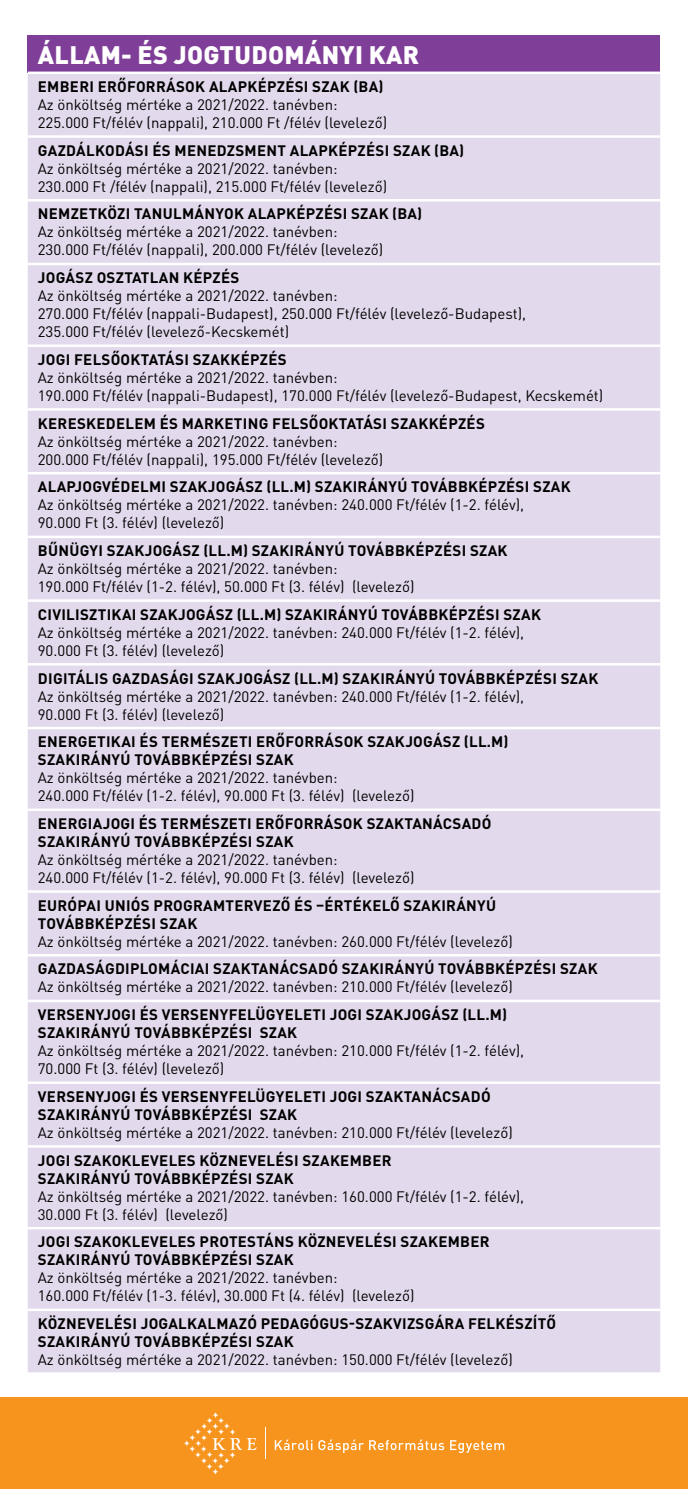
<style>
.page{position:relative;width:688px;height:1489px;background:#fff}
.page>*{position:absolute;margin:0;border:0;box-sizing:border-box;transform-origin:0 0}
.t1{font:900 25px "DINCE";letter-spacing:.015em;color:#fff}
.t2{font:15px/18px "DIN Pro";color:#000}
.t3{font:700 15px/18px "DIN Pro";letter-spacing:.02em;color:#000}
</style>
<div class="page">
<div style="left:0;top:1397px;width:687px;height:91px;background:#f7941e"></div>
<div style="left:28px;top:35px;width:632px;height:38px;background:#7f3f98"></div>
<div style="left:28px;top:74px;width:632px;height:1298px;background:#e2d9ec"></div>
<hr style="left:28px;top:72px;width:632px;height:2px;background:#fff">
<hr style="left:28px;top:135px;width:632px;height:3px;background:#fff">
<hr style="left:28px;top:199px;width:632px;height:2px;background:#fff">
<hr style="left:28px;top:263px;width:632px;height:2px;background:#fff">
<hr style="left:28px;top:344px;width:632px;height:3px;background:#fff">
<hr style="left:28px;top:408px;width:632px;height:2px;background:#fff">
<hr style="left:28px;top:472px;width:632px;height:2px;background:#fff">
<hr style="left:28px;top:535px;width:632px;height:3px;background:#fff">
<hr style="left:28px;top:599px;width:632px;height:3px;background:#fff">
<hr style="left:28px;top:663px;width:632px;height:2px;background:#fff">
<hr style="left:28px;top:726px;width:632px;height:3px;background:#fff">
<hr style="left:28px;top:808px;width:632px;height:3px;background:#fff">
<hr style="left:28px;top:890px;width:632px;height:2px;background:#fff">
<hr style="left:28px;top:953px;width:632px;height:3px;background:#fff">
<hr style="left:28px;top:999px;width:632px;height:3px;background:#fff">
<hr style="left:28px;top:1081px;width:632px;height:2px;background:#fff">
<hr style="left:28px;top:1145px;width:632px;height:2px;background:#fff">
<hr style="left:28px;top:1226px;width:632px;height:3px;background:#fff">
<hr style="left:28px;top:1308px;width:632px;height:2px;background:#fff">
<svg style="left:184px;top:1412px;width:72px;height:62px"></svg>
<svg style="left:275px;top:1439px;width:37px;height:10px"></svg>
<svg style="left:318px;top:1439px;width:126px;height:13px"></svg>
<svg style="left:450px;top:1440px;width:54px;height:12px"></svg>
<hr style="left:265px;top:1427px;width:1px;height:31px;background:#fff">
<h1 class="t1" style="left:38px;top:38px;width:382px">ÁLLAM- ÉS JOGTUDOMÁNYI KAR</h1>
<p class="t3" style="left:38px;top:76px;width:347px">EMBERI ERŐFORRÁSOK ALAPKÉPZÉSI SZAK (BA)</p>
<p class="t2" style="left:38px;top:94px;width:351px">Az önköltség mértéke a 2021/2022. tanévben:<br>225.000 Ft/félév (nappali), 210.000 Ft /félév (levelező)</p>
<p class="t3" style="left:38px;top:139px;width:427px">GAZDÁLKODÁSI ÉS MENEDZSMENT ALAPKÉPZÉSI SZAK (BA)</p>
<p class="t2" style="left:38px;top:158px;width:351px">Az önköltség mértéke a 2021/2022. tanévben:<br>230.000 Ft /félév (nappali), 215.000 Ft/félév (levelező)</p>
<p class="t3" style="left:38px;top:203px;width:386px">NEMZETKÖZI TANULMÁNYOK ALAPKÉPZÉSI SZAK (BA)</p>
<p class="t2" style="left:38px;top:221px;width:347px">Az önköltség mértéke a 2021/2022. tanévben:<br>230.000 Ft/félév (nappali), 200.000 Ft/félév (levelező)</p>
<p class="t3" style="left:38px;top:267px;width:203px">JOGÁSZ OSZTATLAN KÉPZÉS</p>
<p class="t2" style="left:38px;top:285px;width:489px">Az önköltség mértéke a 2021/2022. tanévben:<br>270.000 Ft/félév (nappali-Budapest), 250.000 Ft/félév (levelező-Budapest),<br>235.000 Ft/félév (levelező-Kecskemét)</p>
<p class="t3" style="left:38px;top:349px;width:250px">JOGI FELSŐOKTATÁSI SZAKKÉPZÉS</p>
<p class="t2" style="left:38px;top:367px;width:567px">Az önköltség mértéke a 2021/2022. tanévben:<br>190.000 Ft/félév (nappali-Budapest), 170.000 Ft/félév (levelező-Budapest, Kecskemét)</p>
<p class="t3" style="left:38px;top:412px;width:448px">KERESKEDELEM ÉS MARKETING FELSŐOKTATÁSI SZAKKÉPZÉS</p>
<p class="t2" style="left:38px;top:431px;width:347px">Az önköltség mértéke a 2021/2022. tanévben:<br>200.000 Ft/félév (nappali), 195.000 Ft/félév (levelező)</p>
<p class="t3" style="left:38px;top:476px;width:534px">ALAPJOGVÉDELMI SZAKJOGÁSZ (LL.M) SZAKIRÁNYÚ TOVÁBBKÉPZÉSI SZAK</p>
<p class="t2" style="left:38px;top:494px;width:488px">Az önköltség mértéke a 2021/2022. tanévben: 240.000 Ft/félév (1-2. félév),<br>90.000 Ft (3. félév) (levelező)</p>
<p class="t3" style="left:38px;top:540px;width:471px">BŰNÜGYI SZAKJOGÁSZ (LL.M) SZAKIRÁNYÚ TOVÁBBKÉPZÉSI SZAK</p>
<p class="t2" style="left:38px;top:558px;width:378px">Az önköltség mértéke a 2021/2022. tanévben:<br>190.000 Ft/félév (1-2. félév), 50.000 Ft (3. félév) (levelező)</p>
<p class="t3" style="left:38px;top:603px;width:504px">CIVILISZTIKAI SZAKJOGÁSZ (LL.M) SZAKIRÁNYÚ TOVÁBBKÉPZÉSI SZAK</p>
<p class="t2" style="left:38px;top:622px;width:488px">Az önköltség mértéke a 2021/2022. tanévben: 240.000 Ft/félév (1-2. félév),<br>90.000 Ft (3. félév) (levelező)</p>
<p class="t3" style="left:38px;top:667px;width:561px">DIGITÁLIS GAZDASÁGI SZAKJOGÁSZ (LL.M) SZAKIRÁNYÚ TOVÁBBKÉPZÉSI SZAK</p>
<p class="t2" style="left:38px;top:685px;width:488px">Az önköltség mértéke a 2021/2022. tanévben: 240.000 Ft/félév (1-2. félév),<br>90.000 Ft (3. félév) (levelező)</p>
<p class="t3" style="left:38px;top:731px;width:472px">ENERGETIKAI ÉS TERMÉSZETI ERŐFORRÁSOK SZAKJOGÁSZ (LL.M)<br>SZAKIRÁNYÚ TOVÁBBKÉPZÉSI SZAK</p>
<p class="t2" style="left:38px;top:767px;width:378px">Az önköltség mértéke a 2021/2022. tanévben:<br>240.000 Ft/félév (1-2. félév), 90.000 Ft (3. félév) (levelező)</p>
<p class="t3" style="left:38px;top:812px;width:455px">ENERGIAJOGI ÉS TERMÉSZETI ERŐFORRÁSOK SZAKTANÁCSADÓ<br>SZAKIRÁNYÚ TOVÁBBKÉPZÉSI SZAK</p>
<p class="t2" style="left:38px;top:849px;width:378px">Az önköltség mértéke a 2021/2022. tanévben:<br>240.000 Ft/félév (1-2. félév), 90.000 Ft (3. félév) (levelező)</p>
<p class="t3" style="left:38px;top:894px;width:459px">EURÓPAI UNIÓS PROGRAMTERVEZŐ ÉS –ÉRTÉKELŐ SZAKIRÁNYÚ<br>TOVÁBBKÉPZÉSI SZAK</p>
<p class="t2" style="left:38px;top:930px;width:476px">Az önköltség mértéke a 2021/2022. tanévben: 260.000 Ft/félév (levelező)</p>
<p class="t3" style="left:38px;top:958px;width:561px">GAZDASÁGDIPLOMÁCIAI SZAKTANÁCSADÓ SZAKIRÁNYÚ TOVÁBBKÉPZÉSI SZAK</p>
<p class="t2" style="left:38px;top:976px;width:476px">Az önköltség mértéke a 2021/2022. tanévben: 210.000 Ft/félév (levelező)</p>
<p class="t3" style="left:38px;top:1003px;width:470px">VERSENYJOGI ÉS VERSENYFELÜGYELETI JOGI SZAKJOGÁSZ (LL.M)<br>SZAKIRÁNYÚ TOVÁBBKÉPZÉSI SZAK</p>
<p class="t2" style="left:38px;top:1040px;width:488px">Az önköltség mértéke a 2021/2022. tanévben: 210.000 Ft/félév (1-2. félév),<br>70.000 Ft (3. félév) (levelező)</p>
<p class="t3" style="left:38px;top:1085px;width:454px">VERSENYJOGI ÉS VERSENYFELÜGYELETI JOGI SZAKTANÁCSADÓ<br>SZAKIRÁNYÚ TOVÁBBKÉPZÉSI SZAK</p>
<p class="t2" style="left:38px;top:1121px;width:476px">Az önköltség mértéke a 2021/2022. tanévben: 210.000 Ft/félév (levelező)</p>
<p class="t3" style="left:38px;top:1149px;width:355px">JOGI SZAKOKLEVELES KÖZNEVELÉSI SZAKEMBER<br>SZAKIRÁNYÚ TOVÁBBKÉPZÉSI SZAK</p>
<p class="t2" style="left:38px;top:1185px;width:488px">Az önköltség mértéke a 2021/2022. tanévben: 160.000 Ft/félév (1-2. félév),<br>30.000 Ft (3. félév) (levelező)</p>
<p class="t3" style="left:38px;top:1230px;width:453px">JOGI SZAKOKLEVELES PROTESTÁNS KÖZNEVELÉSI SZAKEMBER<br>SZAKIRÁNYÚ TOVÁBBKÉPZÉSI SZAK</p>
<p class="t2" style="left:38px;top:1267px;width:378px">Az önköltség mértéke a 2021/2022. tanévben:<br>160.000 Ft/félév (1-3. félév), 30.000 Ft (4. félév) (levelező)</p>
<p class="t3" style="left:38px;top:1312px;width:519px">KÖZNEVELÉSI JOGALKALMAZÓ PEDAGÓGUS-SZAKVIZSGÁRA FELKÉSZÍTŐ<br>SZAKIRÁNYÚ TOVÁBBKÉPZÉSI SZAK</p>
<p class="t2" style="left:38px;top:1349px;width:476px">Az önköltség mértéke a 2021/2022. tanévben: 150.000 Ft/félév (levelező)</p>
</div>
